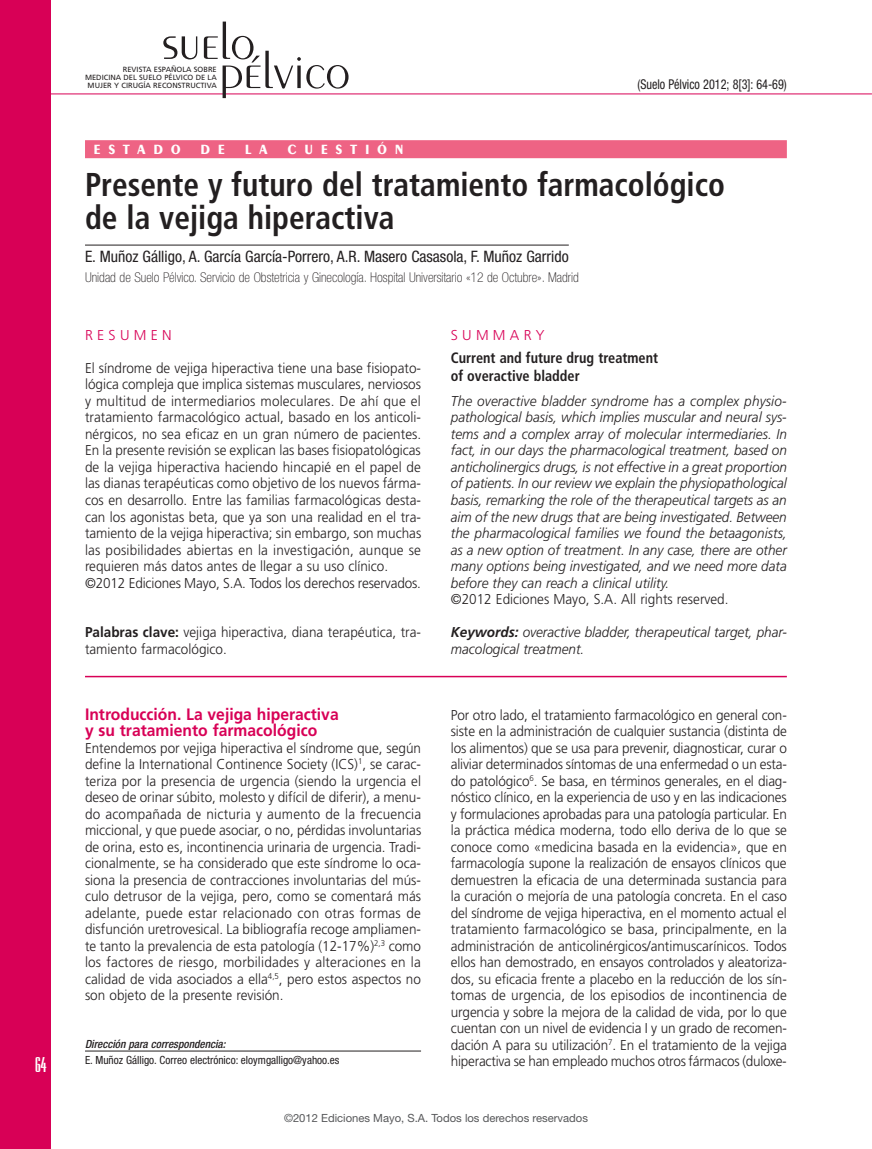
<style>
.page{position:relative;width:872px;height:1149px;background:#fff}
.page>*{position:absolute;margin:0;border:0;box-sizing:border-box;transform-origin:0 0}
.t1{font:300 52.2px "Peignot LT Std";color:#231f20}
.t2{font:700 condensed 33px/33px "Frutiger LT Std";color:#231f20;scale:.95 1}
.t3{font:700 condensed 18px "Briem Akademi Std";color:#fff}
.t4{font:700 16.5px/16.5px "Frutiger LT Std";color:#d80056;scale:.95 1}
.t5{font:condensed 15.75px "Helvetica Neue LT Std";color:#231f20}
.t6{font:700 condensed 15px/17.2px "Frutiger LT Std";color:#231f20;scale:.95 1}
.t7{font:300 14.25px/16.5px "Frutiger LT Std";color:#231f20;text-align:justify;scale:.95 1}
.t8{font:italic 300 14.25px/16.5px "Frutiger LT Std";color:#231f20;scale:.95 1}
.t9{font:700 14.25px "Peignot LT Std";letter-spacing:.6em;color:#fff;scale:.9 1}
.t10{font:300 14.25px "Frutiger LT Std";letter-spacing:.3em;color:#d80056}
.t11{font:100 condensed 13.5px "Helvetica Neue LT Std";color:#231f20}
.t12{font:condensed 13.5px "Helvetica Neue LT Std";color:#231f20;scale:.9 1}
.t13{font:condensed 11.25px/16.2px "Helvetica Neue LT Std";color:#231f20}
.t14{font:11.25px "Helvetica Neue LT Std";color:#57585a}
.t15{font:7.5px/8.2px "Frutiger LT Std";color:#231f20;text-align:right}
.s1{font-weight:700}
.s2{font-weight:500;font-style:italic}
.s3{font-style:normal}
</style>
<div class="page">
<div style="left:0;top:0;width:51px;height:1148px;background:#d80056"></div>
<hr style="left:0;top:94px;width:872px;height:1px;background:#d80056">
<hr style="left:85px;top:1050px;width:336px;height:1px;background:#231f20">
<div style="left:85px;top:140px;width:702px;height:18px;background:#ee6384"></div>
<hr style="left:85px;top:245px;width:484px;height:1px;background:#231f20">
<hr style="left:85px;top:675px;width:702px;height:2px;background:#d80056">
<p class="t3" style="left:35px;top:1054px;width:13px">64</p>
<p class="t1" style="left:162px;top:12px;width:94px">suelo</p>
<p class="t1" style="left:219px;top:41px;width:132px">pélvico</p>
<p class="t15" style="left:85px;top:65px;width:133px">REVISTA ESPAÑOLA SOBRE<br>MEDICINA DEL SUELO PÉLVICO DE LA<br>MUJER Y CIRUGÍA RECONSTRUCTIVA</p>
<p class="t12" style="left:637px;top:76px;width:168px">(Suelo Pélvico 2012; 8[3]: 64-69)</p>
<p class="t9" style="left:93px;top:141px;width:98px">ESTADO</p>
<p class="t9" style="left:200px;top:141px;width:29px">D E</p>
<p class="t9" style="left:245px;top:141px;width:27px">L A</p>
<p class="t9" style="left:287px;top:141px;width:131px">CUESTIÓN</p>
<p class="t2" style="left:85px;top:168px;width:675px">Presente y futuro del tratamiento farmacológico de la vejiga hiperactiva</p>
<p class="t5" style="left:85px;top:247px;width:485px">E. Muñoz Gálligo, A. García García-Porrero, A.R. Masero Casasola, F. Muñoz Garrido</p>
<p class="t11" style="left:85px;top:269px;width:495px">Unidad de Suelo Pélvico. Servicio de Obstetricia y Ginecología. Hospital Universitario «12 de Octubre». Madrid</p>
<p class="t10" style="left:85px;top:327px;width:88px">RESUMEN</p>
<p class="t7" style="left:85px;top:360px;width:355px;text-align:left">El síndrome de vejiga hiperactiva tiene una base fisiopato&shy;lógica compleja que implica sistemas musculares, nerviosos y multitud de intermediarios moleculares. De ahí que el tratamiento farmacológico actual, basado en los anticoli&shy;nérgicos, no sea eficaz en un gran número de pacientes.<br>En la presente revisión se explican las bases fisiopatológicas de la vejiga hiperactiva haciendo hincapié en el papel de las dianas terapéuticas como objetivo de los nuevos fárma&shy;cos en desarrollo. Entre las familias farmacológicas desta&shy;can los agonistas beta, que ya son una realidad en el tra&shy;tamiento de la vejiga hiperactiva; sin embargo, son muchas las posibilidades abiertas en la investigación, aunque se requieren más datos antes de llegar a su uso clínico. ©2012 Ediciones Mayo, S.A. Todos los derechos reservados.</p>
<p class="t7" style="left:85px;top:624px;width:355px"><span class="s1">Palabras clave:</span> vejiga hiperactiva, diana terapéutica, tra&shy;tamiento farmacológico.</p>
<p class="t4" style="left:85px;top:705px;width:268px">Introducción. La vejiga hiperactiva y su tratamiento farmacológico</p>
<p class="t7" style="left:85px;top:739px;width:355px">Entendemos por vejiga hiperactiva el síndrome que, según define la International Continence Society (ICS)<sup>1</sup>, se carac&shy;teriza por la presencia de urgencia (siendo la urgencia el deseo de orinar súbito, molesto y difícil de diferir), a menu&shy;do acompañada de nicturia y aumento de la frecuencia miccional, y que puede asociar, o no, pérdidas involuntarias de orina, esto es, incontinencia urinaria de urgencia. Tradi&shy;cionalmente, se ha considerado que este síndrome lo oca&shy;siona la presencia de contracciones involuntarias del mús&shy;culo detrusor de la vejiga, pero, como se comentará más adelante, puede estar relacionado con otras formas de disfunción uretrovesical. La bibliografía recoge ampliamen&shy;te tanto la prevalencia de esta patología (12-17%)<sup>2,3</sup> como los factores de riesgo, morbilidades y alteraciones en la calidad de vida asociados a ella<sup>4,5</sup>, pero estos aspectos no son objeto de la presente revisión.</p>
<p class="t13" style="left:85px;top:1035px;width:256px"><span class="s2">Dirección para correspondencia:<br></span>E. Muñoz Gálligo. Correo electrónico: eloymgalligo@yahoo.es</p>
<p class="t10" style="left:451px;top:327px;width:95px">SUMMARY</p>
<p class="t6" style="left:451px;top:349px;width:220px">Current and future drug treatment of overactive bladder</p>
<p class="t8" style="left:451px;top:393px;width:355px">The overactive bladder syndrome has a complex physio&shy;pathological basis, which implies muscular and neural sys&shy;tems and a complex array of molecular intermediaries. In fact, in our days the pharmacological treatment, based on anticholinergics drugs, is not effective in a great proportion of patients. In our review we explain the physiopathological basis, remarking the role of the therapeutical targets as an aim of the new drugs that are being investigated. Between the pharmacological families we found the betaagonists, as a new option of treatment. In any case, there are other many options being investigated, and we need more data before they can reach a clinical utility.<br><span class="s3">©2012 Ediciones Mayo, S.A. All rights reserved.</span></p>
<p class="t8" style="left:451px;top:624px;width:355px"><span class="s1">Keywords:</span> overactive bladder, therapeutical target, phar&shy;macological treatment.</p>
<p class="t7" style="left:451px;top:706px;width:355px">Por otro lado, el tratamiento farmacológico en general con&shy;siste en la administración de cualquier sustancia (distinta de los alimentos) que se usa para prevenir, diagnosticar, curar o aliviar determinados síntomas de una enfermedad o un esta&shy;do patológico<sup>6</sup>. Se basa, en términos generales, en el diag&shy;nóstico clínico, en la experiencia de uso y en las indicaciones y formulaciones aprobadas para una patología particular. En la práctica médica moderna, todo ello deriva de lo que se conoce como «medicina basada en la evidencia», que en farmacología supone la realización de ensayos clínicos que demuestren la eficacia de una determinada sustancia para la curación o mejoría de una patología concreta. En el caso del síndrome de vejiga hiperactiva, en el momento actual el tratamiento farmacológico se basa, principalmente, en la administración de anticolinérgicos/antimuscarínicos. Todos ellos han demostrado, en ensayos controlados y aleatoriza&shy;dos, su eficacia frente a placebo en la reducción de los sín&shy;tomas de urgencia, de los episodios de incontinencia de urgencia y sobre la mejora de la calidad de vida, por lo que cuentan con un nivel de evidencia I y un grado de recomen&shy;dación A para su utilización<sup>7</sup>. En el tratamiento de la vejiga hiperactiva se han empleado muchos otros fármacos (duloxe-</p>
<p class="t14" style="left:284px;top:1111px;width:305px">©2012 Ediciones Mayo, S.A. Todos los derechos reservados</p>
</div>
